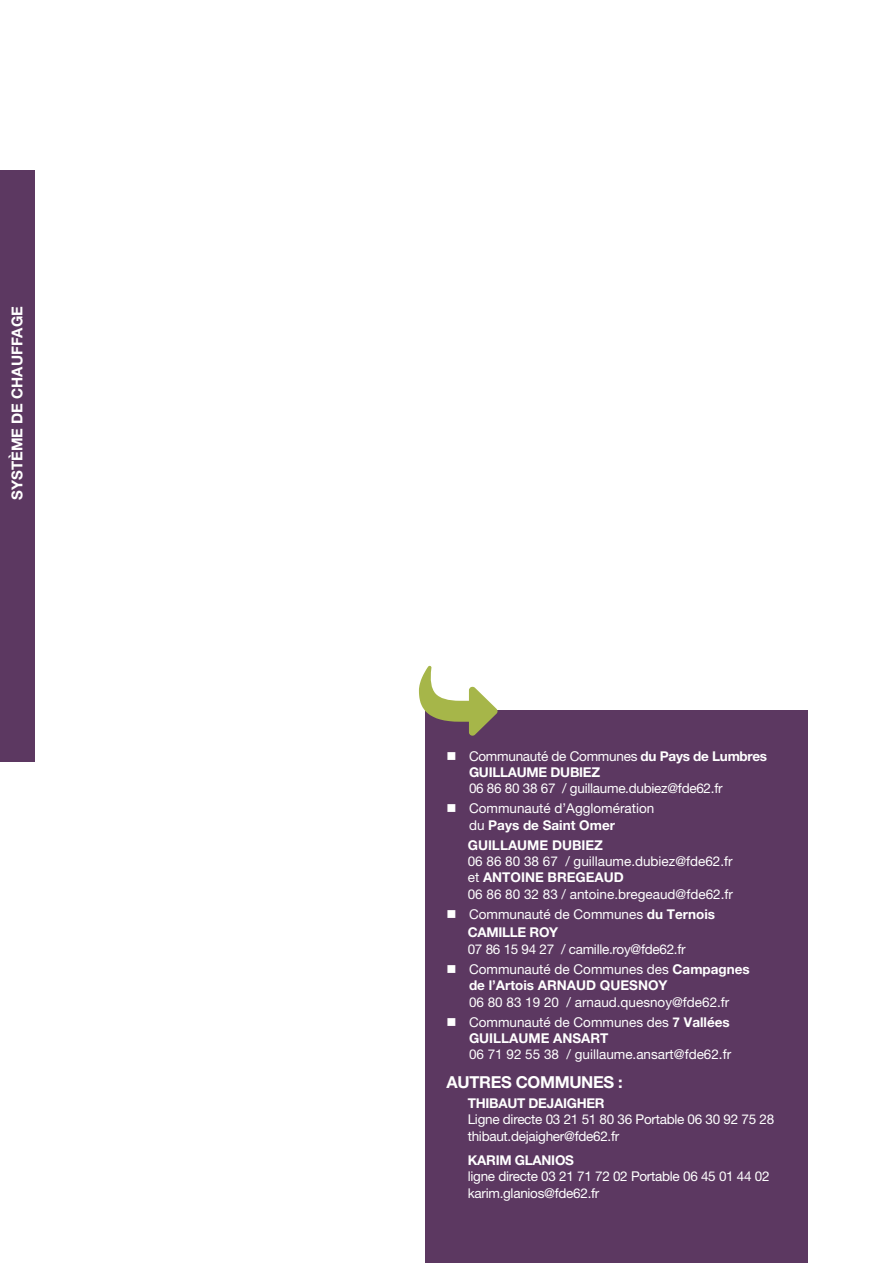
<style>
.page{position:relative;width:893px;height:1263px;background:#fff}
.page>*{position:absolute;margin:0;border:0;box-sizing:border-box;transform-origin:0 0}
.t1{font:700 16.5px "Helvetica Neue LT Std";letter-spacing:-.02em;color:#fff}
.Titre_fiche{font:700 15px "Helvetica Neue LT Pro";color:#fff}
.Liste_carré_plein{font:13.5px/16.2px "Helvetica Neue LT Pro";color:#fff}
.t2{font:13.5px/16.2px "Helvetica Neue LT Std";letter-spacing:-.02em;color:#fff}
.s1{font-weight:700}
</style>
<div class="page">
<div style="left:0;top:170px;width:34px;height:592px;background:#5c3861"></div>
<div style="left:425px;top:710px;width:383px;height:553px;background:#5c3861"></div>
<svg style="left:419px;top:666px;width:78px;height:70px"></svg>
<p class="Titre_fiche" style="left:8px;top:500px;width:195px;rotate:-90deg">SYSTÈME DE CHAUFFAGE</p>
<p class="t2" style="left:469px;top:747px;width:300px;text-indent:-22px">■ Communauté de Communes <span class="s1">du Pays de Lumbres<br>GUILLAUME DUBIEZ<br></span>06 86 80 38 67 / guillaume.dubiez@fde62.fr</p>
<p class="Liste_carré_plein" style="left:469px;top:800px;width:187px;text-indent:-22px">■ Communauté d’Agglomération du <span class="s1">Pays de Saint Omer</span></p>
<p class="Liste_carré_plein" style="left:468px;top:837px;width:267px"><span class="s1">GUILLAUME DUBIEZ<br></span>06 86 80 38 67 / guillaume.dubiez@fde62.fr et <span class="s1">ANTOINE BREGEAUD<br></span>06 86 80 32 83 / antoine.bregeaud@fde62.fr</p>
<p class="Liste_carré_plein" style="left:446px;top:906px;width:270px">■ Communauté de Communes <span class="s1">du Ternois</span></p>
<p class="t2" style="left:468px;top:924px;width:219px"><span class="s1">CAMILLE ROY<br></span>07 86 15 94 27 / camille.roy@fde62.fr</p>
<p class="Liste_carré_plein" style="left:469px;top:961px;width:282px;text-indent:-22px">■ Communauté de Communes des <span class="s1">Campagnes de l’Artois ARNAUD QUESNOY<br></span>06 80 83 19 20 / arnaud.quesnoy@fde62.fr</p>
<p class="Liste_carré_plein" style="left:469px;top:1014px;width:264px;text-indent:-22px">■ Communauté de Communes des <span class="s1">7 Vallées<br>GUILLAUME ANSART<br></span>06 71 92 55 38 / guillaume.ansart@fde62.fr</p>
<p class="t1" style="left:446px;top:1071px;width:178px">AUTRES COMMUNES :</p>
<p class="t2" style="left:468px;top:1095px;width:308px"><span class="s1">THIBAUT DEJAIGHER<br></span>Ligne directe 03 21 51 80 36 Portable 06 30 92 75 28 thibaut.dejaigher@fde62.fr</p>
<p class="t2" style="left:468px;top:1152px;width:303px"><span class="s1">KARIM GLANIOS<br></span>ligne directe 03 21 71 72 02 Portable 06 45 01 44 02 karim.glanios@fde62.fr</p>
</div>
